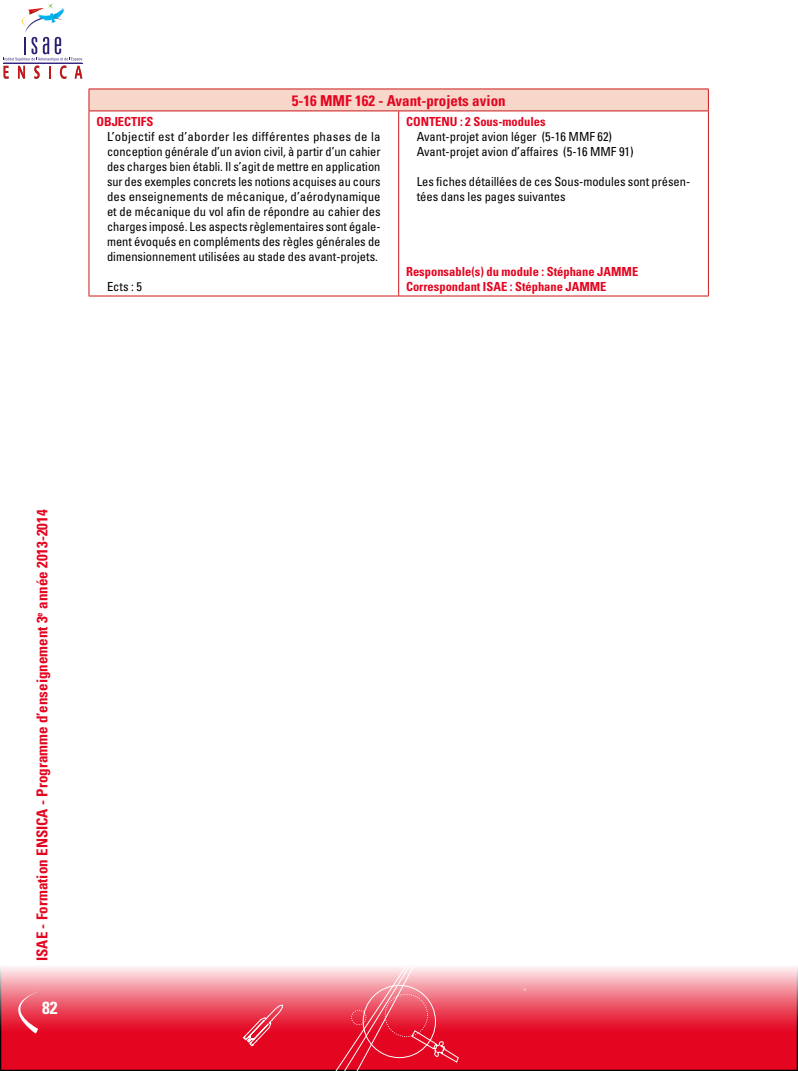
<style>
.page{position:relative;width:798px;height:1071px;background:#fff}
.page>*{position:absolute;margin:0;border:0;box-sizing:border-box;transform-origin:0 0}
.t1{font:700 condensed 17.5px "Univers";color:#fff}
.t2{font:700 condensed 15px "Univers";color:#e40520}
.t3{font:condensed 12.5px/15px "Univers";color:#000}
.t4{font:700 condensed 12.5px/15px "Univers";color:#e40520}
</style>
<div class="page">
<svg style="left:2px;top:967px;width:793px;height:101px;background:#eb4a5e"></svg>
<svg style="left:797px;top:967px;width:1px;height:103px"></svg>
<svg style="left:243px;top:967px;width:215px;height:103px;background:#eb5265"></svg>
<svg style="left:523px;top:987px;width:3px;height:4px"></svg>
<svg style="left:0;top:990px;width:40px;height:43px;background:#e65365"></svg>
<svg style="left:3px;top:3px;width:79px;height:76px"></svg>
<div style="left:89px;top:89px;width:619px;height:22px;background:#f6d7ca"></div>
<hr style="left:89px;top:89px;width:309px;height:1px;background:#cd171a">
<svg style="left:89px;top:89px;width:1px;height:22px"></svg>
<hr style="left:398px;top:89px;width:310px;height:1px;background:#cd171a">
<svg style="left:707px;top:89px;width:1px;height:22px"></svg>
<hr style="left:89px;top:111px;width:309px;height:1px;background:#cd171a">
<hr style="left:89px;top:111px;width:1px;height:184px;background:#cd171a">
<hr style="left:398px;top:111px;width:310px;height:1px;background:#cd171a">
<hr style="left:398px;top:111px;width:1px;height:184px;background:#cd171a">
<hr style="left:707px;top:111px;width:1px;height:184px;background:#cd171a">
<hr style="left:89px;top:295px;width:309px;height:1px;background:#cd171a">
<hr style="left:398px;top:295px;width:310px;height:1px;background:#cd171a">
<p class="t2" style="left:291px;top:91px;width:215px">5-16 MMF 162 - Avant-projets avion</p>
<p class="t4" style="left:96px;top:114px;width:58px">OBJECTIFS</p>
<p class="t3" style="left:107px;top:129px;width:275px;text-align:justify">L’objectif est d’aborder les différentes phases de la conception générale d’un avion civil, à partir d’un cahier des charges bien établi. Il s’agit de mettre en application sur des exemples concrets les notions acquises au cours des enseignements de mécanique, d’aérodynamique et de mécanique du vol afin de répondre au cahier des charges imposé. Les aspects règlementaires sont égale&shy;ment évoqués en compléments des règles générales de dimensionnement utilisées au stade des avant-projets.</p>
<p class="t3" style="left:107px;top:279px;width:36px">Ects : 5</p>
<p class="t4" style="left:406px;top:114px;width:141px">CONTENU : 2 Sous-modules</p>
<p class="t3" style="left:416px;top:129px;width:218px">Avant-projet avion léger (5-16 MMF 62)<br>Avant-projet avion d’affaires (5-16 MMF 91)</p>
<p class="t3" style="left:416px;top:174px;width:275px">Les fiches détaillées de ces Sous-modules sont présen&shy;tées dans les pages suivantes</p>
<p class="t4" style="left:406px;top:264px;width:233px">Responsable(s) du module : Stéphane JAMME<br>Correspondant ISAE : Stéphane JAMME</p>
<p class="t2" style="left:33px;top:960px;width:452px;rotate:-90deg">ISAE - Formation ENSICA - Programme d’enseignement 3<sup>e</sup> année 2013-2014</p>
<h1 class="t1" style="left:42px;top:996px;width:17px">82</h1>
</div>
